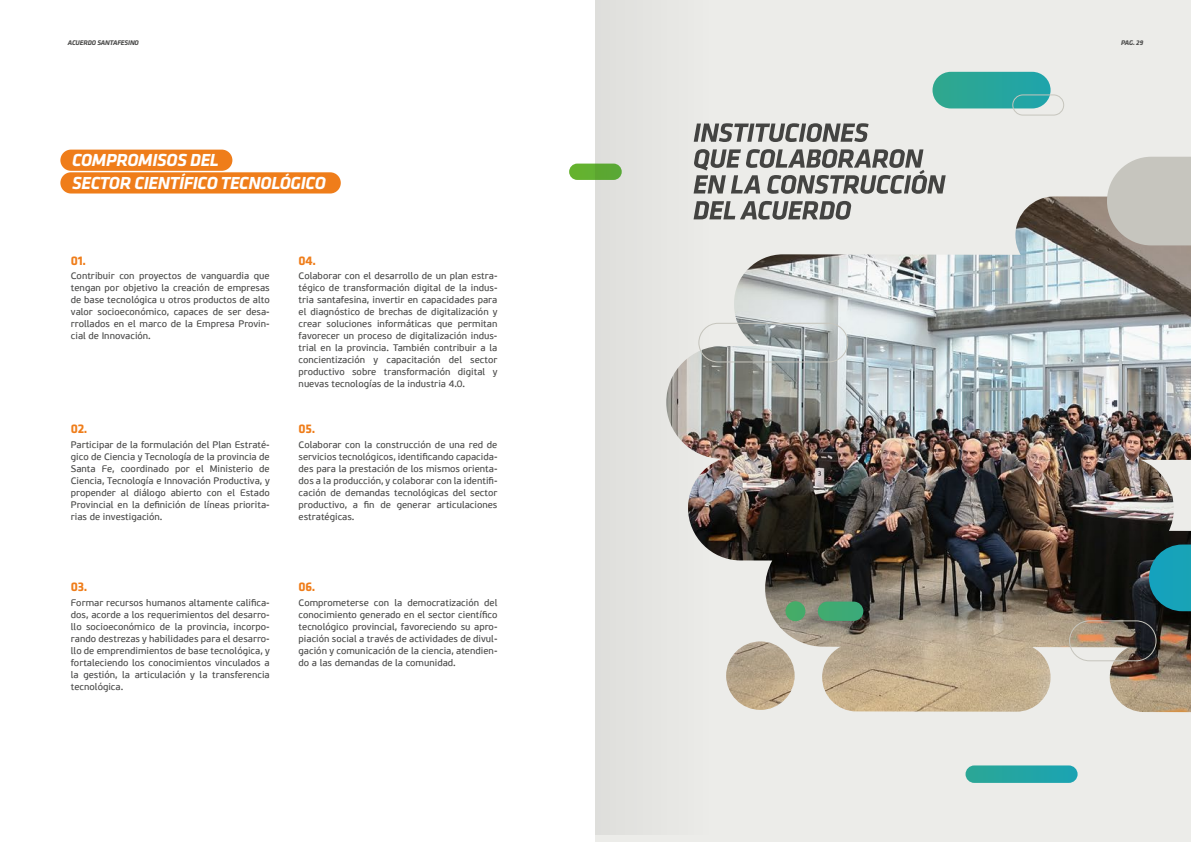
<style>
.page{position:relative;width:1191px;height:842px;background:#fff}
.page>*{position:absolute;margin:0;border:0;box-sizing:border-box;transform-origin:0 0}
.t1{font:italic 700 18.1px/22.6px "Klavika";letter-spacing:-.02em;color:#fff}
.t2{font:700 13px "Klavika";letter-spacing:-.02em;color:#ef7d1a}
.t3{font:9.5px/12px "PF Beau Sans Pro Bbook";color:#4a4a49;text-align:justify}
.t4{font:italic 700 7px "Klavika";letter-spacing:-.02em;color:#4a4a49}
</style>
<div class="page">
<div style="left:595px;top:0;width:595px;height:842px;background:#ecece9"></div>
<div style="left:60px;top:150px;width:172px;height:21px;background:#ef7d1a;border-radius:11px"></div>
<div style="left:60px;top:172px;width:281px;height:21px;background:#ef7d1a;border-radius:11px"></div>
<svg style="left:709px;top:123px;width:159px;height:19px"></svg>
<svg style="left:709px;top:149px;width:236px;height:45px"></svg>
<img style="left:709px;top:196px;width:481px;height:516px">
<div style="left:698px;top:323px;width:150px;height:39px;border:1px solid #c6c5bd;border-radius:19px"></div>
<div style="left:1069px;top:621px;width:87px;height:40px;border:1px solid #c6c5bd;border-radius:20px"></div>
<svg style="left:1148px;top:544px;width:42px;height:67px;background:#168699"></svg>
<div style="left:932px;top:72px;width:118px;height:36px;background:linear-gradient(to right,#30a88d,#24a5ab);border-radius:18px"></div>
<div style="left:965px;top:765px;width:112px;height:18px;background:linear-gradient(to right,#2da796,#1aa3b2);border-radius:9px"></div>
<div style="left:817px;top:602px;width:46px;height:19px;background:#3eaa74;border-radius:10px"></div>
<div style="left:785px;top:601px;width:20px;height:20px;background:#45ac68;border-radius:10px"></div>
<div style="left:569px;top:164px;width:52px;height:16px;background:#64b230;border-radius:8px"></div>
<svg style="left:1106px;top:157px;width:84px;height:88px;background:#c4c3bc"></svg>
<div style="left:1012px;top:95px;width:51px;height:20px;border:1px solid #c6c5bd;border-radius:10px"></div>
<div style="left:596px;top:0;width:113px;height:834px;background:#e4e4e1"></div>
<p class="t4" style="left:68px;top:38px;width:73px">ACUERDO SANTAFESINO</p>
<p class="t4" style="left:1121px;top:38px;width:24px">PAG. 29</p>
<h1 class="t1" style="left:72px;top:149px;width:255px">COMPROMISOS DEL<br>SECTOR CIENTÍFICO TECNOLÓGICO</h1>
<h2 class="t2" style="left:71px;top:253px;width:17px">01.</h2>
<h2 class="t2" style="left:298px;top:253px;width:19px">04.</h2>
<p class="t3" style="left:71px;top:270px;width:200px">Contribuir con proyectos de vanguardia que tengan por objetivo la creación de empresas de base tecnológica u otros productos de alto valor socioeconómico, capaces de ser desa&shy;rrollados en el marco de la Empresa Provin&shy;cial de Innovación.</p>
<p class="t3" style="left:298px;top:270px;width:200px">Colaborar con el desarrollo de un plan estra&shy;tégico de transformación digital de la indus&shy;tria santafesina, invertir en capacidades para el diagnóstico de brechas de digitalización y crear soluciones informáticas que permitan favorecer un proceso de digitalización indus&shy;trial en la provincia. También contribuir a la concientización y capacitación del sector productivo sobre transformación digital y nuevas tecnologías de la industria 4.0.</p>
<h2 class="t2" style="left:71px;top:422px;width:18px">02.</h2>
<h2 class="t2" style="left:298px;top:422px;width:18px">05.</h2>
<p class="t3" style="left:71px;top:439px;width:200px">Participar de la formulación del Plan Estraté&shy;gico de Ciencia y Tecnología de la provincia de Santa Fe, coordinado por el Ministerio de Ciencia, Tecnología e Innovación Productiva, y propender al diálogo abierto con el Estado Provincial en la definición de líneas priorita&shy;rias de investigación.</p>
<p class="t3" style="left:298px;top:439px;width:200px">Colaborar con la construcción de una red de servicios tecnológicos, identificando capacida&shy;des para la prestación de los mismos orienta&shy;dos a la producción, y colaborar con la identifi&shy;cación de demandas tecnológicas del sector productivo, a fin de generar articulaciones estratégicas.</p>
<h2 class="t2" style="left:71px;top:580px;width:18px">03.</h2>
<h2 class="t2" style="left:298px;top:580px;width:18px">06.</h2>
<p class="t3" style="left:71px;top:597px;width:200px">Formar recursos humanos altamente califica&shy;dos, acorde a los requerimientos del desarro&shy;llo socioeconómico de la provincia, incorpo&shy;rando destrezas y habilidades para el desarro&shy;llo de emprendimientos de base tecnológica, y fortaleciendo los conocimientos vinculados a la gestión, la articulación y la transferencia tecnológica.</p>
<p class="t3" style="left:298px;top:597px;width:200px">Comprometerse con la democratización del conocimiento generado en el sector científico tecnológico provincial, favoreciendo su apro&shy;piación social a través de actividades de divul&shy;gación y comunicación de la ciencia, atendien&shy;do a las demandas de la comunidad.</p>
</div>
